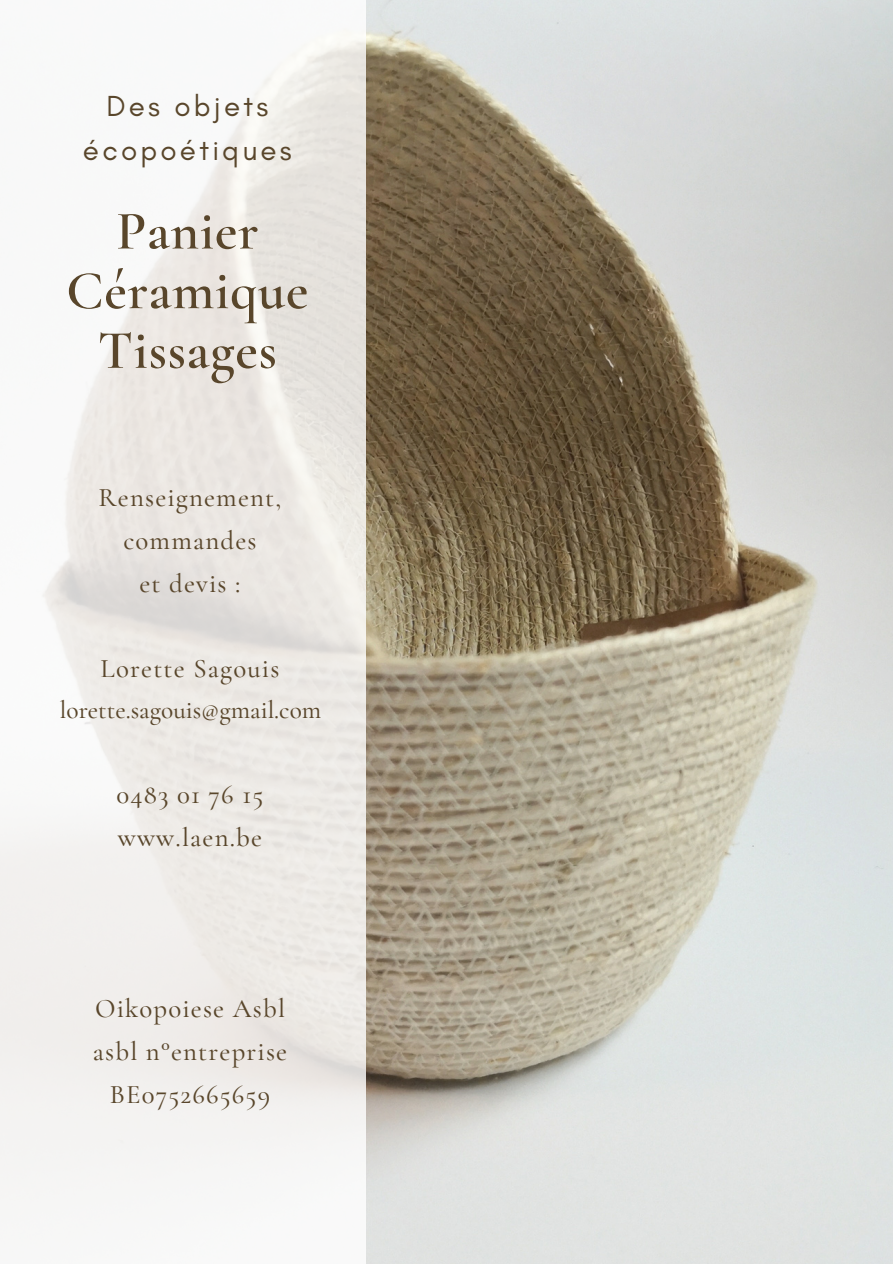
<style>
.page{position:relative;width:893px;height:1264px;background:#fff}
.page>*{position:absolute;margin:0;border:0;box-sizing:border-box;transform-origin:0 0}
.t1{font:600 54.9px "Cormorant Garamond";letter-spacing:.01em;color:#59462b}
.t2{font:29.55px/43.8px "Glacial Indifference";letter-spacing:.11em;color:#59462b;text-align:center}
.t3{font:500 26.7px/42.8px "Cormorant Garamond";letter-spacing:.045em;color:#59462b;text-align:center}
.t4{font:500 25.35px "Cormorant Garamond";color:#59462b}
</style>
<div class="page">
<img style="left:366px;top:0;width:526px;height:1263px">
<p class="t2" style="left:83px;top:84px;width:210px">Des objets écopoétiques</p>
<p class="t1" style="left:116px;top:198px;width:144px">Panier</p>
<p class="t1" style="left:66px;top:257px;width:244px">Céramique</p>
<p class="t1" style="left:98px;top:317px;width:181px">Tissages</p>
<p class="t3" style="left:99px;top:476px;width:184px">Renseignement, commandes</p>
<p class="t3" style="left:139px;top:562px;width:103px">et devis :</p>
<p class="t3" style="left:101px;top:647px;width:180px">Lorette Sagouis</p>
<p class="t4" style="left:60px;top:694px;width:263px">lorette.sagouis@gmail.com</p>
<p class="t3" style="left:117px;top:773px;width:148px">0483 01 76 15</p>
<p class="t3" style="left:118px;top:816px;width:146px">www.laen.be</p>
<p class="t3" style="left:95px;top:987px;width:191px">Oikopoiese Asbl</p>
<p class="t3" style="left:93px;top:1030px;width:196px">asbl n°entreprise<br>BE0752665659</p>
</div>
